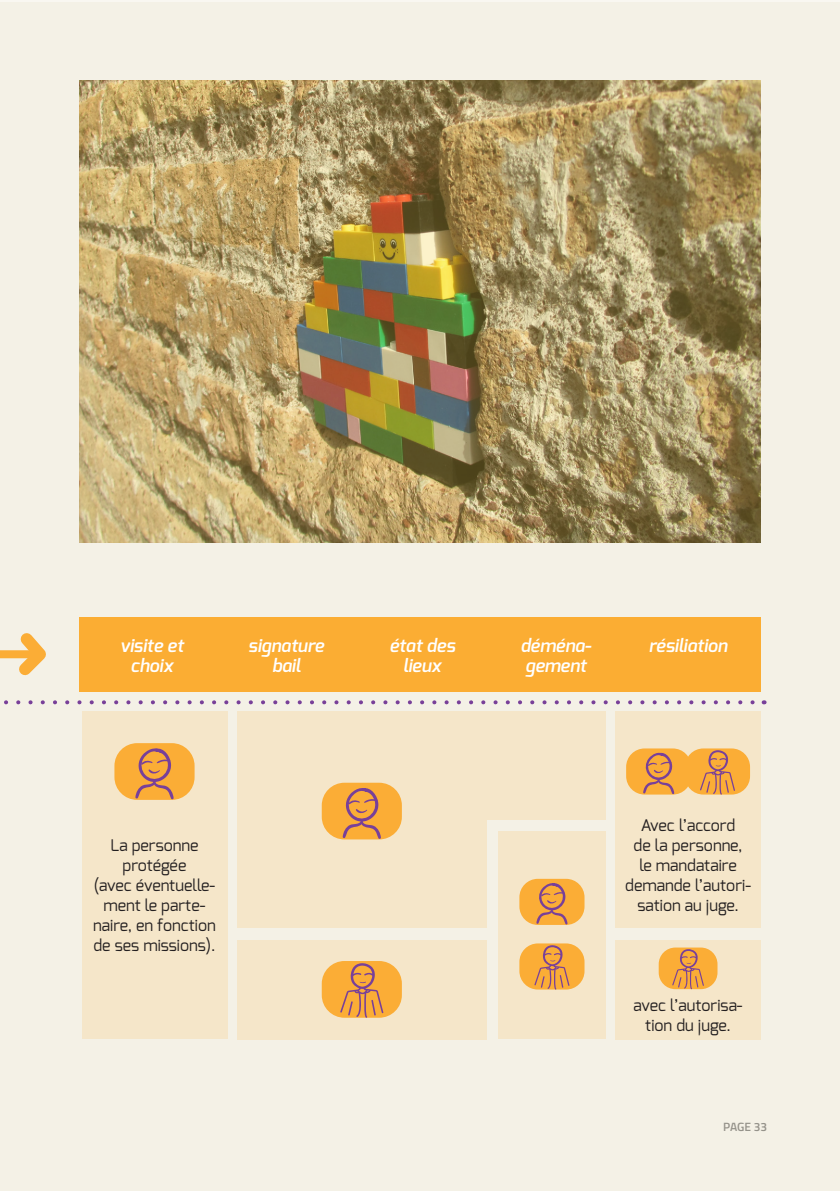
<style>
.page{position:relative;width:840px;height:1191px;background:#fff}
.page>*{position:absolute;margin:0;border:0;box-sizing:border-box;transform-origin:0 0}
.t1{font:italic 600 18px "Exo";color:#fff}
.t2{font:16px/20px "Exo";color:#231f20;text-align:center}
.t3{font:600 12px "Titillium Web";letter-spacing:-.005em;color:#6c6d70}
</style>
<div class="page">
<div style="left:0;top:0;width:839px;height:1191px;background:#f4f1e6"></div>
<svg style="left:4px;top:700px;width:751px;height:4px"></svg>
<div style="left:0;top:650px;width:34px;height:8px;background:#fbad36"></div>
<svg style="left:8px;top:633px;width:38px;height:43px"></svg>
<div style="left:82px;top:711px;width:145px;height:328px;background:#f5e6c9"></div>
<div style="left:615px;top:711px;width:145px;height:217px;background:#f5e6c9"></div>
<div style="left:615px;top:940px;width:145px;height:99px;background:#f5e6c9"></div>
<div style="left:237px;top:711px;width:249px;height:217px;background:#f5e6c9"></div>
<div style="left:237px;top:940px;width:249px;height:99px;background:#f5e6c9"></div>
<div style="left:498px;top:831px;width:107px;height:208px;background:#f5e6c9"></div>
<div style="left:486px;top:711px;width:119px;height:109px;background:#f5e6c9"></div>
<div style="left:79px;top:617px;width:681px;height:74px;background:#fbad33"></div>
<div style="left:114px;top:743px;width:80px;height:57px;background:#fbad36;border-radius:23px"></div>
<svg style="left:135px;top:748px;width:39px;height:52px"></svg>
<div style="left:321px;top:782px;width:80px;height:57px;background:#fbad36;border-radius:23px"></div>
<svg style="left:342px;top:788px;width:39px;height:51px"></svg>
<img style="left:79px;top:80px;width:681px;height:462px">
<div style="left:321px;top:961px;width:80px;height:56px;background:#fbad36;border-radius:23px"></div>
<svg style="left:340px;top:963px;width:43px;height:54px"></svg>
<div style="left:658px;top:947px;width:59px;height:42px;background:#fbad36;border-radius:17px"></div>
<svg style="left:671px;top:949px;width:32px;height:40px"></svg>
<div style="left:684px;top:748px;width:65px;height:46px;background:#fbad36;border-radius:18px"></div>
<svg style="left:700px;top:750px;width:34px;height:44px"></svg>
<div style="left:625px;top:748px;width:65px;height:46px;background:#fbad36;border-radius:18px"></div>
<svg style="left:643px;top:752px;width:31px;height:42px"></svg>
<div style="left:519px;top:879px;width:65px;height:46px;background:#fbad36;border-radius:18px"></div>
<svg style="left:536px;top:883px;width:31px;height:42px"></svg>
<div style="left:519px;top:943px;width:65px;height:46px;background:#fbad36;border-radius:18px"></div>
<svg style="left:534px;top:945px;width:35px;height:44px"></svg>
<p class="t1" style="left:120px;top:633px;width:65px">visite et</p>
<p class="t1" style="left:130px;top:653px;width:44px">choix</p>
<p class="t1" style="left:248px;top:633px;width:77px">signature</p>
<p class="t1" style="left:272px;top:653px;width:30px">bail</p>
<p class="t1" style="left:389px;top:633px;width:67px">état des</p>
<p class="t1" style="left:403px;top:653px;width:40px">lieux</p>
<p class="t2" style="left:110px;top:835px;width:89px">La personne protégée</p>
<p class="t2" style="left:93px;top:875px;width:124px">(avec éventuelle&shy;ment le parte&shy;naire, en fonction de ses missions).</p>
<p class="t1" style="left:520px;top:633px;width:72px">déména-</p>
<p class="t1" style="left:524px;top:653px;width:63px">gement</p>
<p class="t1" style="left:648px;top:633px;width:80px">résiliation</p>
<p class="t2" style="left:624px;top:815px;width:127px">Avec l’accord<br>de la personne,<br>le mandataire demande l’autori&shy;sation au juge.</p>
<p class="t2" style="left:633px;top:995px;width:110px">avec l’autorisa&shy;tion du juge.</p>
<p class="t3" style="left:722px;top:1118px;width:45px">PAGE 33</p>
</div>
